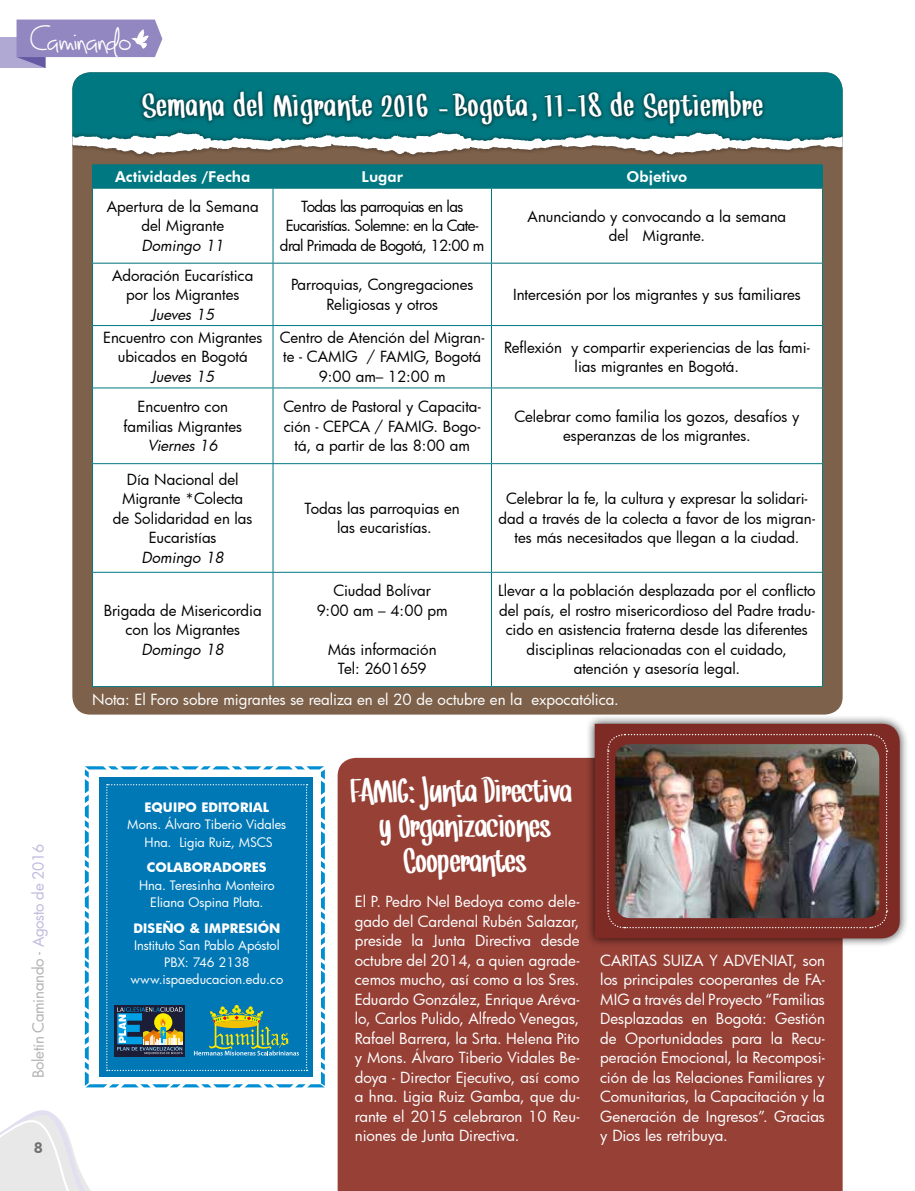
<style>
.page{position:relative;width:915px;height:1191px;background:#fff}
.page>*{position:absolute;margin:0;border:0;box-sizing:border-box;transform-origin:0 0}
.t1{font:italic 34.5px/35.4px "Snickles";color:#fff;text-align:center}
.t2{font:italic 33px "Snickles";letter-spacing:.04em;color:#fff}
.t3{font:28.95px "Joy Like Sunshine Through My Windowpane";letter-spacing:-.04em;color:#fff}
.t4{font:15px/19.5px "Futura";letter-spacing:-.005em;color:#000;text-align:center}
.t5{font:15px/19.5px "Futura";color:#fff;text-align:justify}
.t6{font:15px/19.5px "Futura";letter-spacing:-.04em;color:#000;text-align:center}
.t7{font:italic 15px "Futura";color:#000}
.t8{font:800 15px "Futura BT";color:#fff}
.t9{font:15px "Futura";letter-spacing:-.02em;color:#b3b2b2}
.t10{font:800 15px "Futura BT";color:#706f6f}
.t11{font:12.75px/17.2px "Futura";color:#fff;text-align:center}
.t12{font:700 12.75px "Futura";letter-spacing:.005em;color:#fff}
.s1{color:#c0badd}
</style>
<div class="page">
<svg style="left:0;top:1116px;width:91px;height:75px"></svg>
<div style="left:0;top:37px;width:45px;height:30px;background:#b0a9d4"></div>
<svg style="left:17px;top:20px;width:145px;height:48px"></svg>
<div style="left:72px;top:72px;width:770px;height:642px;background:#7e614a;border-radius:18px"></div>
<div style="left:72px;top:72px;width:770px;height:56px;background:#007881"></div>
<div style="left:72px;top:128px;width:770px;height:31px;background:#000;opacity:.5"></div>
<svg style="left:72px;top:132px;width:770px;height:22px"></svg>
<div style="left:337px;top:758px;width:505px;height:433px;background:#964036"></div>
<svg style="left:85px;top:766px;width:240px;height:321px;background:#2b8cba"></svg>
<div style="left:138px;top:87px;width:629px;height:42px;background:#000;opacity:.75"></div>
<div style="left:93px;top:189px;width:728px;height:74px;background:#fff"></div>
<div style="left:93px;top:264px;width:728px;height:422px;background:#fff"></div>
<hr style="left:92px;top:164px;width:181px;height:1px;background:#007881">
<hr style="left:273px;top:164px;width:218px;height:1px;background:#007881">
<hr style="left:491px;top:164px;width:331px;height:1px;background:#007881">
<div style="left:92px;top:165px;width:730px;height:23px;background:#007881"></div>
<hr style="left:92px;top:188px;width:181px;height:1px;background:#007881">
<hr style="left:92px;top:189px;width:1px;height:74px;background:#007881">
<hr style="left:273px;top:188px;width:218px;height:1px;background:#007881">
<hr style="left:272px;top:189px;width:1px;height:74px;background:#007881">
<hr style="left:491px;top:188px;width:331px;height:1px;background:#007881">
<hr style="left:491px;top:189px;width:1px;height:74px;background:#007881">
<hr style="left:821px;top:189px;width:1px;height:74px;background:#007881">
<hr style="left:92px;top:263px;width:181px;height:1px;background:#007881">
<hr style="left:92px;top:263px;width:1px;height:62px;background:#007881">
<hr style="left:273px;top:263px;width:218px;height:1px;background:#007881">
<hr style="left:272px;top:263px;width:1px;height:62px;background:#007881">
<hr style="left:491px;top:263px;width:331px;height:1px;background:#007881">
<hr style="left:491px;top:263px;width:1px;height:62px;background:#007881">
<hr style="left:821px;top:263px;width:1px;height:62px;background:#007881">
<hr style="left:92px;top:325px;width:181px;height:1px;background:#007881">
<hr style="left:92px;top:326px;width:1px;height:61px;background:#007881">
<hr style="left:273px;top:325px;width:218px;height:1px;background:#007881">
<hr style="left:272px;top:326px;width:1px;height:61px;background:#007881">
<hr style="left:491px;top:325px;width:331px;height:1px;background:#007881">
<hr style="left:491px;top:326px;width:1px;height:61px;background:#007881">
<hr style="left:821px;top:326px;width:1px;height:61px;background:#007881">
<hr style="left:92px;top:387px;width:181px;height:1px;background:#007881">
<hr style="left:92px;top:388px;width:1px;height:75px;background:#007881">
<hr style="left:273px;top:387px;width:218px;height:1px;background:#007881">
<hr style="left:272px;top:388px;width:1px;height:75px;background:#007881">
<hr style="left:491px;top:387px;width:331px;height:1px;background:#007881">
<hr style="left:491px;top:388px;width:1px;height:75px;background:#007881">
<hr style="left:821px;top:388px;width:1px;height:75px;background:#007881">
<hr style="left:92px;top:463px;width:181px;height:1px;background:#007881">
<hr style="left:92px;top:464px;width:1px;height:108px;background:#007881">
<hr style="left:273px;top:463px;width:218px;height:1px;background:#007881">
<hr style="left:272px;top:464px;width:1px;height:108px;background:#007881">
<hr style="left:491px;top:463px;width:331px;height:1px;background:#007881">
<hr style="left:491px;top:464px;width:1px;height:108px;background:#007881">
<hr style="left:821px;top:464px;width:1px;height:108px;background:#007881">
<hr style="left:92px;top:572px;width:181px;height:1px;background:#007881">
<hr style="left:92px;top:572px;width:1px;height:114px;background:#007881">
<hr style="left:273px;top:572px;width:218px;height:1px;background:#007881">
<hr style="left:272px;top:572px;width:1px;height:114px;background:#007881">
<hr style="left:491px;top:572px;width:331px;height:1px;background:#007881">
<hr style="left:491px;top:572px;width:1px;height:114px;background:#007881">
<hr style="left:821px;top:572px;width:1px;height:114px;background:#007881">
<hr style="left:92px;top:686px;width:181px;height:1px;background:#007881">
<hr style="left:273px;top:686px;width:218px;height:1px;background:#007881">
<hr style="left:491px;top:686px;width:331px;height:1px;background:#007881">
<div style="left:585px;top:715px;width:323px;height:232px;background:#000;opacity:.75"></div>
<div style="left:594px;top:724px;width:305px;height:214px;background:#7d2b24"></div>
<svg style="left:606px;top:733px;width:281px;height:196px;background:#833831"></svg>
<img style="left:615px;top:744px;width:263px;height:174px">
<h3 class="t3" style="left:31px;top:24px;width:103px">Caminando</h3>
<h2 class="t2" style="left:146px;top:91px;width:631px">Semanadel Migrante2016 – Bogota,11–18 deSeptiembre</h2>
<p class="t8" style="left:115px;top:168px;width:137px">Actividades /Fecha</p>
<p class="t8" style="left:361px;top:168px;width:43px">Lugar</p>
<p class="t8" style="left:626px;top:168px;width:62px">Objetivo</p>
<p class="t4" style="left:107px;top:196px;width:153px">Apertura de la Semana del Migrante</p>
<p class="t7" style="left:142px;top:235px;width:84px">Domingo 11</p>
<p class="t6" style="left:280px;top:196px;width:206px">Todas las parroquias en las<br>Eucaristías. Solemne: en la Cate&shy;dral Primada de Bogotá, 12:00 m</p>
<p class="t4" style="left:527px;top:206px;width:260px">Anunciando y convocando a la semana del Migrante.</p>
<p class="t4" style="left:112px;top:265px;width:143px">Adoración Eucarística por los Migrantes</p>
<p class="t7" style="left:151px;top:304px;width:65px">Jueves 15</p>
<p class="t4" style="left:103px;top:327px;width:161px">Encuentro con Migrantes ubicados en Bogotá</p>
<p class="t7" style="left:151px;top:366px;width:65px">Jueves 15</p>
<p class="t4" style="left:123px;top:396px;width:120px">Encuentro con familias Migrantes</p>
<p class="t7" style="left:148px;top:435px;width:72px">Viernes 16</p>
<p class="t4" style="left:113px;top:469px;width:141px">Día Nacional del<br>Migrante *Colecta de Solidaridad en las<br>Eucaristías</p>
<p class="t7" style="left:142px;top:547px;width:84px">Domingo 18</p>
<p class="t4" style="left:104px;top:600px;width:159px">Brigada de Misericordia con los Migrantes</p>
<p class="t7" style="left:142px;top:639px;width:84px">Domingo 18</p>
<p class="t4" style="left:291px;top:275px;width:184px">Parroquias, Congregaciones<br>Religiosas y otros</p>
<p class="t4" style="left:513px;top:284px;width:289px">Intercesión por los migrantes y sus familiares</p>
<p class="t4" style="left:280px;top:327px;width:206px">Centro de Atención del Migran&shy;te - CAMIG / FAMIG, Bogotá<br>9:00 am– 12:00 m</p>
<p class="t4" style="left:504px;top:337px;width:307px">Reflexión y compartir experiencias de las fami&shy;lias migrantes en Bogotá.</p>
<p class="t4" style="left:283px;top:396px;width:199px">Centro de Pastoral y Capacita&shy;ción - CEPCA / FAMIG. Bogo&shy;tá, a partir de las 8:00 am</p>
<p class="t4" style="left:514px;top:406px;width:286px">Celebrar como familia los gozos, desafíos y esperanzas de los migrantes.</p>
<p class="t4" style="left:304px;top:498px;width:157px">Todas las parroquias en las eucaristías.</p>
<p class="t4" style="left:498px;top:488px;width:318px">Celebrar la fe, la cultura y expresar la solidari&shy;dad a través de la colecta a favor de los migran&shy;tes más necesitados que llegan a la ciudad.</p>
<p class="t4" style="left:316px;top:580px;width:132px">Ciudad Bolívar<br>9:00 am – 4:00 pm</p>
<p class="t4" style="left:328px;top:639px;width:110px">Más información<br>Tel: 2601659</p>
<p class="t4" style="left:498px;top:580px;width:319px">Llevar a la población desplazada por el conflicto del país, el rostro misericordioso del Padre tradu&shy;cido en asistencia fraterna desde las diferentes disciplinas relacionadas con el cuidado, atención y asesoría legal.</p>
<p class="t9" style="left:28px;top:1078px;width:236px;rotate:-90deg">Boletín Caminando - <span class="s1">Agosto de 2016</span></p>
<p class="t10" style="left:34px;top:1138px;width:11px">8</p>
<p class="t5" style="left:92px;top:689px;width:528px">Nota: El Foro sobre migrantes se realiza en el 20 de octubre en la expocatólica.</p>
<p class="t12" style="left:144px;top:798px;width:126px">EQUIPO EDITORIAL</p>
<p class="t11" style="left:127px;top:816px;width:160px">Mons. Álvaro Tiberio Vidales<br>Hna. Ligia Ruiz, MSCS</p>
<p class="t12" style="left:147px;top:858px;width:19px">COLA</p>
<p class="t12" style="left:183px;top:858px;width:20px">BORADORE</p>
<p class="t12" style="left:259px;top:858px;width:9px">S</p>
<p class="t11" style="left:139px;top:876px;width:137px">Hna. Teresinha Monteiro<br>Eliana Ospina Plata.</p>
<p class="t12" style="left:133px;top:919px;width:97px">DISEÑO &amp; IMPRE</p>
<p class="t12" style="left:245px;top:919px;width:36px">SIÓN</p>
<p class="t11" style="left:130px;top:936px;width:154px">Instituto San Pablo Apóstol<br>PBX: 746 2138 www.ispaeducacion.edu.co</p>
<h1 class="t1" style="left:354px;top:775px;width:232px">FAMIG:JuntaDirectiva y Organizaciones<br>Cooperant es</h1>
<p class="t5" style="left:354px;top:891px;width:226px">El P. Pedro Nel Bedoya como dele&shy;gado del Cardenal Rubén Salazar, preside la Junta Directiva desde octubre del 2014, a quien agrade&shy;cemos mucho, así como a los Sres.<br>Eduardo González, Enrique Aréva&shy;lo, Carlos Pulido, Alfredo Venegas, Rafael Barrera, la Srta. Helena Pito y Mons. Álvaro Tiberio Vidales Be&shy;doya - Director Ejecutivo, así como a hna. Ligia Ruiz Gamba, que du&shy;rante el 2015 celebraron 10 Reu&shy;niones de Junta Directiva.</p>
<p class="t5" style="left:600px;top:950px;width:226px">CARITAS SUIZA Y ADVENIAT, son los principales cooperantes de FA-MIG a través del Proyecto “Familias Desplazadas en Bogotá: Gestión de Oportunidades para la Recu&shy;peración Emocional, la Recomposi&shy;ción de las Relaciones Familiares y Comunitarias, la Capacitación y la Generación de Ingresos”. Gracias y Dios les retribuya.</p>
</div>
